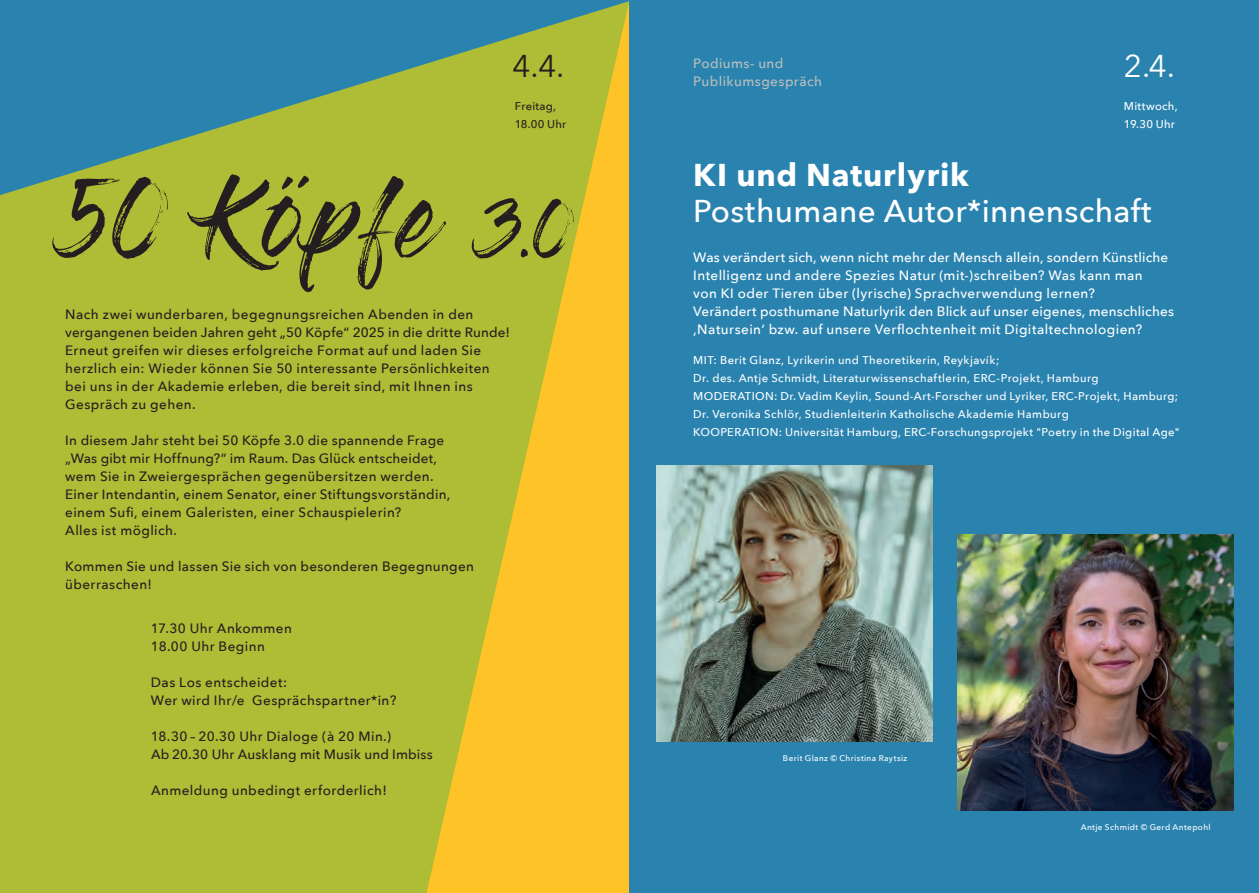
<style>
.page{position:relative;width:1259px;height:893px;background:#fff}
.page>*{position:absolute;margin:0;border:0;box-sizing:border-box;transform-origin:0 0}
.t1{font:500 31.5px "Avenir Next";letter-spacing:.01em;color:#fff}
.t2{font:700 31.5px "Avenir Next";letter-spacing:.025em;color:#fff}
.t3{font:31.5px "Avenir Next";color:#fff}
.t4{font:31.5px "Avenir Next";color:#231f20}
.t5{font:500 13.5px/18px "Avenir Next";letter-spacing:.03em;color:#231f20}
.t6{font:500 13.5px/18px "Avenir Next";letter-spacing:.03em;color:#fff}
.t7{font:500 13.5px/18px "Avenir Next";letter-spacing:.03em;color:#bbbebe}
.t8{font:500 11.25px/18px "Avenir Next";letter-spacing:.035em;color:#fff}
.t9{font:500 11.25px/18px "Avenir Next";letter-spacing:.02em;color:#231f20}
.t10{font:500 8.25px "Avenir Next";letter-spacing:.05em;color:#fff}
</style>
<div class="page">
<svg style="left:0;top:195px;width:629px;height:698px;background:#bfbe31"></svg>
<div style="left:629px;top:0;width:630px;height:893px;background:#2a83af"></div>
<img style="left:656px;top:465px;width:276px;height:277px">
<img style="left:957px;top:534px;width:276px;height:276px">
<svg style="left:52px;top:195px;width:521px;height:97px;background:#95a131"></svg>
<svg style="left:0;top:0;width:629px;height:195px;background:#6c9e71"></svg>
<h1 class="t4" style="left:512px;top:40px;width:54px">4.4.</h1>
<p class="t9" style="left:515px;top:97px;width:53px">Freitag,<br>18.00 Uhr</p>
<p class="t5" style="left:65px;top:304px;width:446px">Nach zwei wunderbaren, begegnungsreichen Abenden in den vergangenen beiden Jahren geht „50 Köpfe“ 2025 in die dritte Runde!<br>Erneut greifen wir dieses erfolgreiche Format auf und laden Sie herzlich ein: Wieder können Sie 50 interessante Persönlichkeiten bei uns in der Akademie erleben, die bereit sind, mit Ihnen ins Gespräch zu gehen.</p>
<p class="t5" style="left:65px;top:430px;width:387px">In diesem Jahr steht bei 50 Köpfe 3.0 die spannende Frage „Was gibt mir Hoffnung?“ im Raum. Das Glück entscheidet, wem Sie in Zweiergesprächen gegenübersitzen werden.<br>Einer Intendantin, einem Senator, einer Stiftungsvorständin, einem Sufi, einem Galeristen, einer Schauspielerin?<br>Alles ist möglich.</p>
<p class="t5" style="left:65px;top:556px;width:410px">Kommen Sie und lassen Sie sich von besonderen Begegnungen überraschen!</p>
<p class="t5" style="left:151px;top:619px;width:142px">17.30 Uhr Ankommen<br>18.00 Uhr Beginn</p>
<p class="t5" style="left:151px;top:673px;width:247px">Das Los entscheidet:<br>Wer wird Ihr/e Gesprächspartner*in?</p>
<p class="t5" style="left:151px;top:727px;width:283px">18.30 – 20.30 Uhr Dialoge (à 20 Min.)<br>Ab 20.30 Uhr Ausklang mit Musik und Imbiss</p>
<p class="t5" style="left:151px;top:781px;width:237px">Anmeldung unbedingt erforderlich!</p>
<p class="t7" style="left:693px;top:54px;width:130px">Podiums- und<br>Publikumsgespräch</p>
<h1 class="t3" style="left:1124px;top:39px;width:53px">2.4.</h1>
<p class="t8" style="left:1124px;top:97px;width:55px">Mittwoch,<br>19.30 Uhr</p>
<h1 class="t2" style="left:693px;top:148px;width:277px">KI und Naturlyrik</h1>
<h1 class="t1" style="left:693px;top:185px;width:459px">Posthumane Autor*innenschaft</h1>
<p class="t6" style="left:693px;top:248px;width:482px">Was verändert sich, wenn nicht mehr der Mensch allein, sondern Künstliche Intelligenz und andere Spezies Natur (mit-)schreiben? Was kann man<br>von KI oder Tieren über (lyrische) Sprachverwendung lernen?<br>Verändert posthumane Naturlyrik den Blick auf unser eigenes, menschliches ‚Natursein‘ bzw. auf unsere Verflochtenheit mit Digitaltechnologien?</p>
<p class="t8" style="left:693px;top:351px;width:488px">MIT: Berit Glanz, Lyrikerin und Theoretikerin, Reykjavík;<br>Dr. des. Antje Schmidt, Literaturwissenschaftlerin, ERC-Projekt, Hamburg MODERATION: Dr. Vadim Keylin, Sound-Art-Forscher und Lyriker, ERC-Projekt, Hamburg; Dr. Veronika Schlör, Studienleiterin Katholische Akademie Hamburg<br>KOOPERATION: Universität Hamburg, ERC-Forschungsprojekt "Poetry in the Digital Age"</p>
<p class="t10" style="left:783px;top:751px;width:126px">Berit Glanz © Christina Raytsiz</p>
<p class="t10" style="left:1080px;top:820px;width:131px">Antje Schmidt © Gerd Antepohl</p>
</div>
